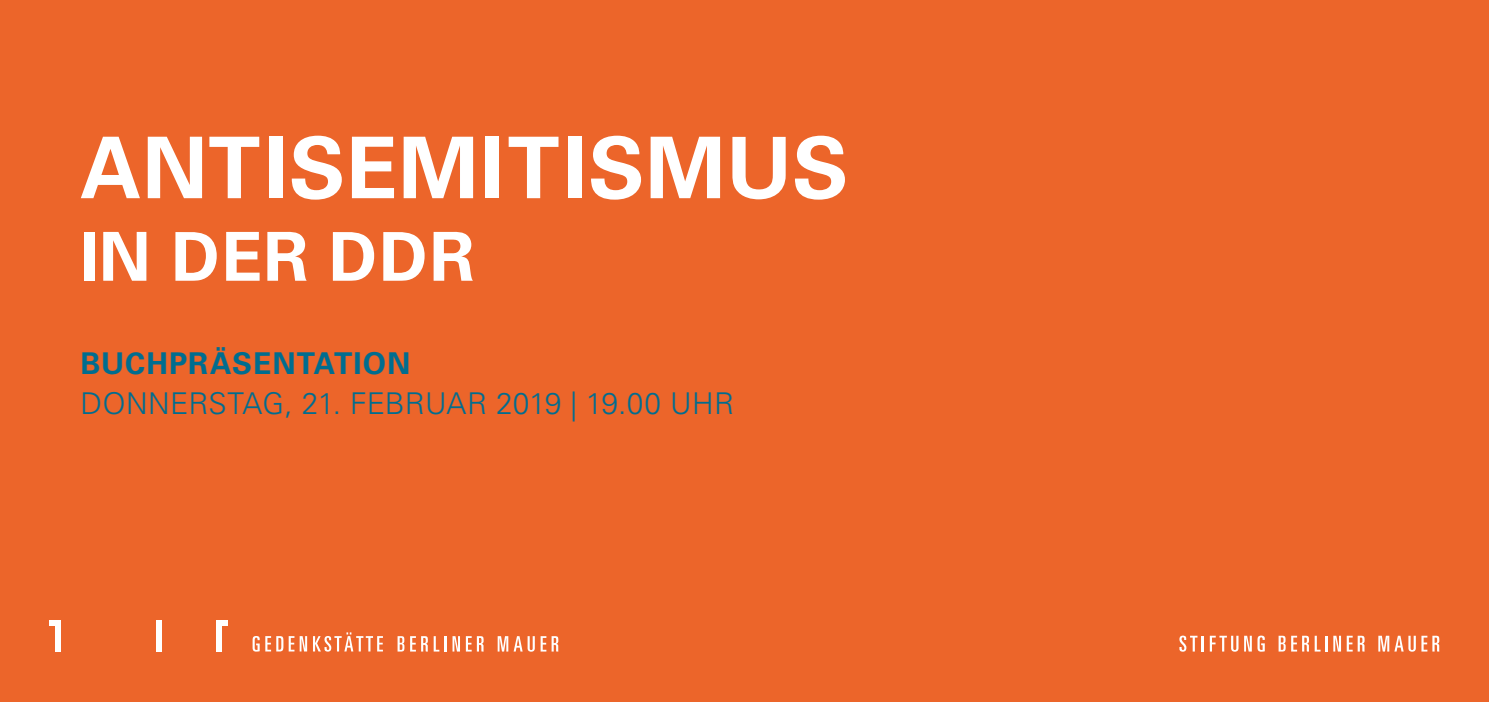
<style>
.page{position:relative;width:1489px;height:702px;background:#fff}
.page>*{position:absolute;margin:0;border:0;box-sizing:border-box;transform-origin:0 0}
.t1{font:700 85px "Univers LT";letter-spacing:.01em;color:#fff}
.t2{font:700 67.5px "Univers LT";color:#fff}
.t3{font:300 30px "Univers LT";color:#006d8f}
.t4{font:700 30px "Univers LT";letter-spacing:.03em;color:#006d8f}
</style>
<div class="page">
<div style="left:0;top:0;width:1488px;height:702px;background:#ec652a"></div>
<svg style="left:1179px;top:635px;width:24px;height:16px"></svg>
<svg style="left:1209px;top:635px;width:42px;height:16px"></svg>
<svg style="left:1257px;top:635px;width:7px;height:16px"></svg>
<svg style="left:1278px;top:635px;width:30px;height:16px"></svg>
<svg style="left:1314px;top:635px;width:13px;height:16px"></svg>
<svg style="left:1333px;top:635px;width:7px;height:16px"></svg>
<svg style="left:1346px;top:635px;width:18px;height:16px"></svg>
<svg style="left:1378px;top:635px;width:37px;height:16px"></svg>
<svg style="left:1421px;top:635px;width:18px;height:16px"></svg>
<div style="left:156px;top:620px;width:5px;height:31px;background:#fff"></div>
<div style="left:216px;top:620px;width:6px;height:31px;background:#fff"></div>
<svg style="left:50px;top:620px;width:5px;height:5px"></svg>
<svg style="left:222px;top:620px;width:5px;height:5px"></svg>
<div style="left:55px;top:620px;width:6px;height:31px;background:#fff"></div>
<svg style="left:397px;top:636px;width:7px;height:15px"></svg>
<svg style="left:410px;top:636px;width:36px;height:15px"></svg>
<svg style="left:452px;top:636px;width:8px;height:15px"></svg>
<svg style="left:466px;top:636px;width:5px;height:15px"></svg>
<svg style="left:477px;top:636px;width:6px;height:15px"></svg>
<svg style="left:497px;top:636px;width:61px;height:15px"></svg>
<svg style="left:252px;top:632px;width:131px;height:19px"></svg>
<h1 class="t1" style="left:80px;top:118px;width:769px">ANTISEMITISMUS</h1>
<h2 class="t2" style="left:80px;top:217px;width:296px">IN DER DDR</h2>
<p class="t4" style="left:80px;top:345px;width:331px">BUCHPRÄSENTATION</p>
<p class="t3" style="left:80px;top:385px;width:655px">DONNERSTAG, 21. FEBRUAR 2019 | 19.00 U HR</p>
</div>
